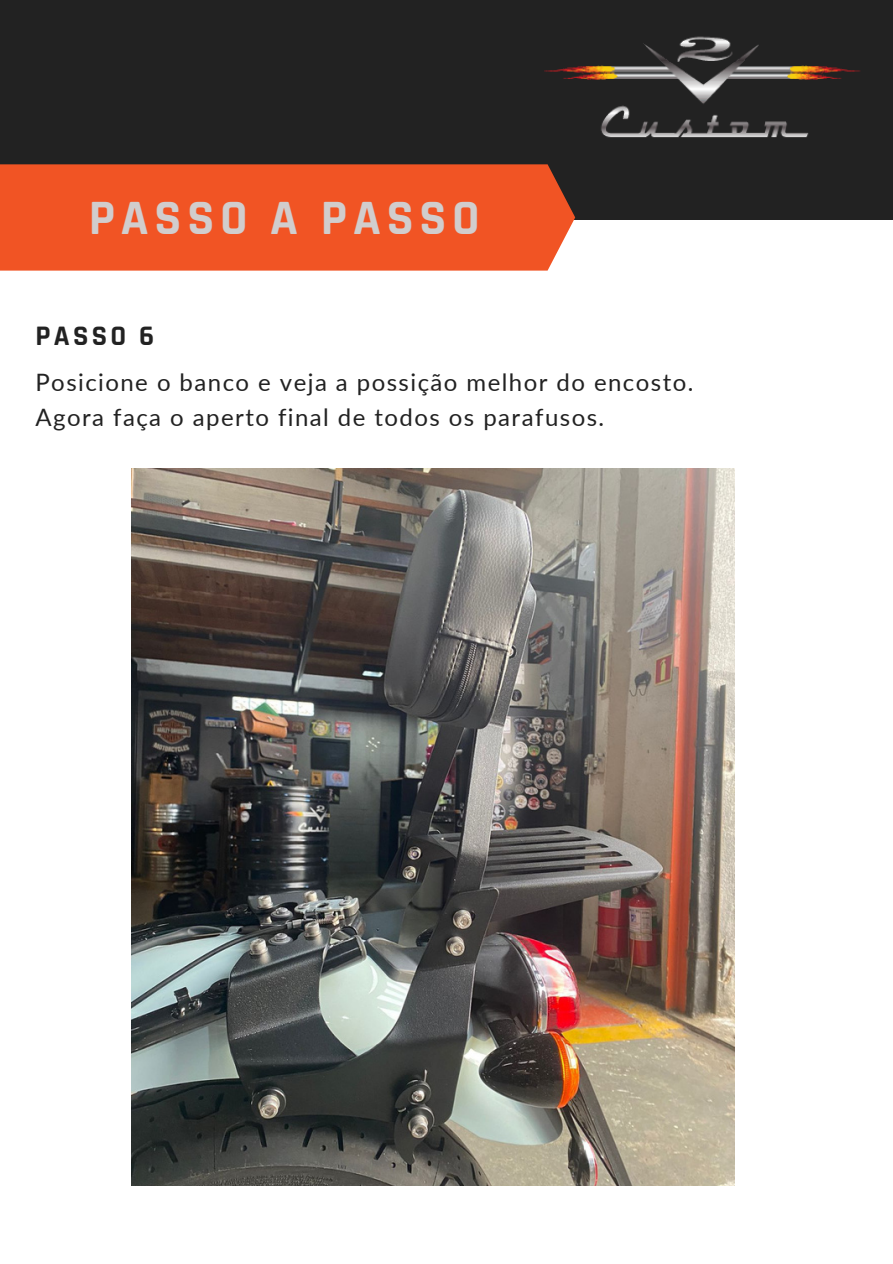
<style>
.page{position:relative;width:893px;height:1264px;background:#fff}
.page>*{position:absolute;margin:0;border:0;box-sizing:border-box;transform-origin:0 0}
.t1{font:700 49.95px "Rajdhani";letter-spacing:.115em;color:#d1cdcd}
.t2{font:700 28.65px "Rajdhani";letter-spacing:.115em;color:#222}
.t3{font:24px "Lato";letter-spacing:.06em;color:#222}
</style>
<div class="page">
<div style="left:0;top:0;width:892px;height:220px;background:#222"></div>
<div style="left:0;top:164px;width:575px;height:106px;background:#f15424"></div>
<img style="left:544px;top:36px;width:317px;height:102px">
<img style="left:131px;top:469px;width:603px;height:716px">
<p class="t1" style="left:89px;top:187px;width:392px">PASSO A PASSO</p>
<p class="t2" style="left:35px;top:318px;width:120px">PASSO 6</p>
<p class="t3" style="left:35px;top:368px;width:659px">Posicione o banco e veja a possição melhor do encosto.</p>
<p class="t3" style="left:35px;top:402px;width:570px">Agora faça o aperto final de todos os parafusos.</p>
</div>
